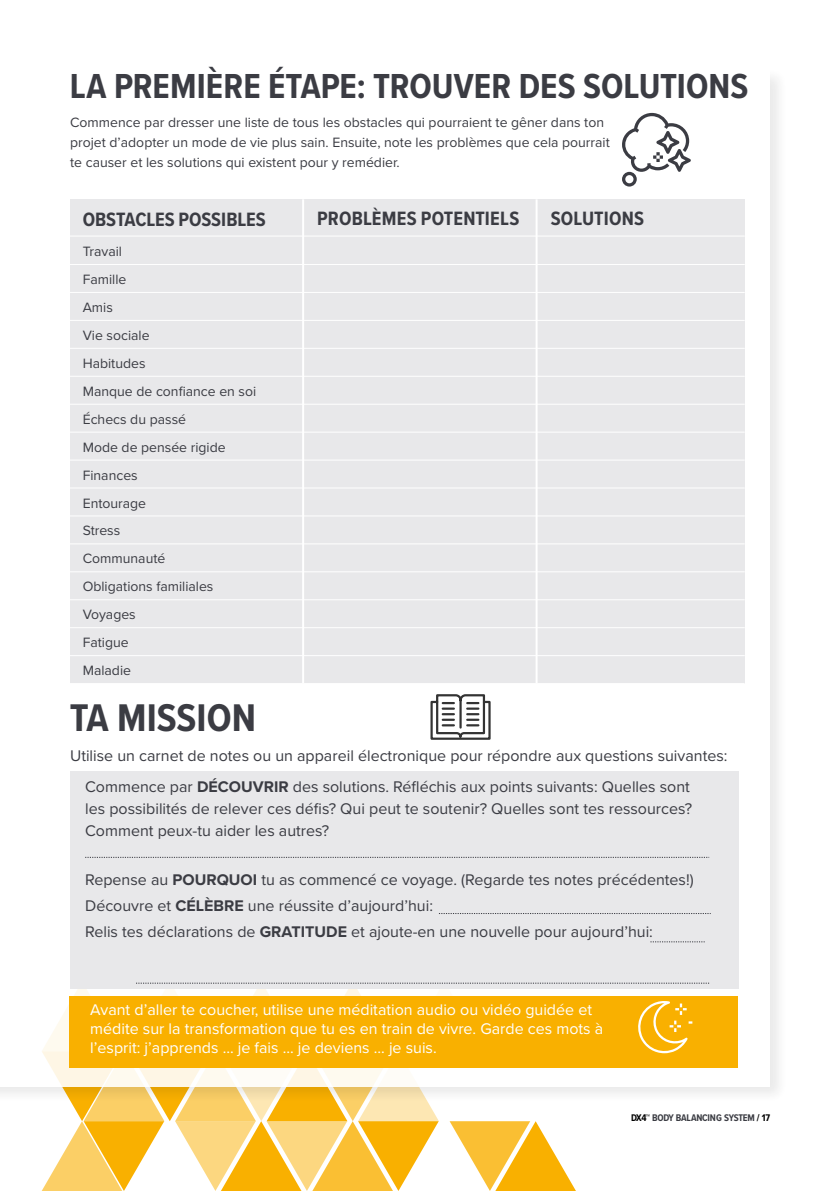
<style>
.page{position:relative;width:840px;height:1191px;background:#fff}
.page>*{position:absolute;margin:0;border:0;box-sizing:border-box;transform-origin:0 0}
.t1{font:700 40px "Proxima Nova Cond";color:#3b3c43}
.t2{font:700 36px "Proxima Nova Cond";color:#3b3c43}
.t3{font:700 20px "Proxima Nova Cond";color:#3b3c43}
.t4{font:16px/22px "Proxima Nova";color:#3b3c43}
.t5{font:16px/19px "Proxima Nova";color:#fff}
.t6{font:14px/28px "Proxima Nova";color:#3b3c43}
.t7{font:700 10px "Proxima Nova Cond";letter-spacing:-.03em;color:#3b3c43}
.s1{font-weight:700}
.s2{color:#000}
</style>
<div class="page">
<div style="left:0;top:66px;width:788px;height:1038px;background:#f8f8f8"></div>
<div style="left:0;top:70px;width:769px;height:1016px;background:#fff"></div>
<div style="left:70px;top:772px;width:667px;height:216px;background:#e8e8ea"></div>
<svg style="left:85px;top:857px;width:623px;height:1px"></svg>
<svg style="left:438px;top:913px;width:272px;height:1px"></svg>
<svg style="left:650px;top:941px;width:54px;height:1px"></svg>
<div style="left:70px;top:199px;width:674px;height:485px;background:#e8e8ea"></div>
<hr style="left:302px;top:199px;width:2px;height:484px;background:#fff">
<hr style="left:70px;top:235px;width:674px;height:1px;background:#fff">
<hr style="left:70px;top:264px;width:674px;height:1px;background:#fff">
<hr style="left:70px;top:292px;width:674px;height:1px;background:#fff">
<hr style="left:70px;top:320px;width:674px;height:1px;background:#fff">
<hr style="left:70px;top:348px;width:674px;height:1px;background:#fff">
<hr style="left:70px;top:376px;width:674px;height:1px;background:#fff">
<hr style="left:70px;top:404px;width:674px;height:1px;background:#fff">
<hr style="left:70px;top:431px;width:674px;height:1px;background:#fff">
<hr style="left:70px;top:459px;width:674px;height:1px;background:#fff">
<hr style="left:70px;top:487px;width:674px;height:1px;background:#fff">
<hr style="left:70px;top:515px;width:674px;height:1px;background:#fff">
<hr style="left:70px;top:543px;width:674px;height:1px;background:#fff">
<hr style="left:70px;top:571px;width:674px;height:1px;background:#fff">
<hr style="left:70px;top:599px;width:674px;height:1px;background:#fff">
<hr style="left:70px;top:627px;width:674px;height:1px;background:#fff">
<hr style="left:70px;top:655px;width:674px;height:1px;background:#fff">
<hr style="left:70px;top:683px;width:674px;height:1px;background:#fff">
<hr style="left:535px;top:199px;width:2px;height:484px;background:#fff">
<div style="left:70px;top:996px;width:667px;height:71px;background:#f9b000"></div>
<svg style="left:622px;top:113px;width:68px;height:74px"></svg>
<svg style="left:430px;top:694px;width:61px;height:46px"></svg>
<svg style="left:42px;top:982px;width:666px;height:209px"></svg>
<h2 class="t2" style="left:70px;top:60px;width:679px">LA PREMIÈRE ÉTAPE: TROUVER DES SOLUTIONS</h2>
<p class="t6" style="left:70px;top:111px;width:541px;line-height:20px">Commence par dresser une liste de tous les obstacles qui pourraient te gêner dans ton projet d’adopter un mode de vie plus sain. Ensuite, note les problèmes que cela pourrait te causer et les solutions qui existent pour y remédier.</p>
<p class="t3" style="left:83px;top:204px;width:184px">OBSTACLES POSSIBLES</p>
<p class="t3" style="left:317px;top:204px;width:203px">PROBLÈMES POTENTIELS</p>
<p class="t3" style="left:550px;top:204px;width:95px">SOLUTIONS</p>
<p class="t6" style="left:83px;top:237px;width:175px">Travail<br>Famille<br>Amis<br>Vie sociale<br>Habitudes<br>Manque de confiance en soi<br>Échecs du passé<br>Mode de pensée rigide<br>Finances<br>Entourage<br>Stress<br>Communauté<br>Obligations familiales<br>Voyages<br>Fatigue<br>Maladie</p>
<h1 class="t1" style="left:70px;top:688px;width:187px">TA MISSION</h1>
<p class="t4" style="left:70px;top:744px;width:658px">Utilise un carnet de notes ou un appareil électronique pour répondre aux questions suivantes:</p>
<p class="t4" style="left:85px;top:775px;width:608px">Commence par <span class="s1">DÉCOUVRIR</span> des solutions. Réfléchis aux points suivants: Quelles sont les possibilités de relever ces défis? Qui peut te soutenir? Quelles sont tes ressources?<br>Comment peux-tu aider les autres?</p>
<p class="t4" style="left:85px;top:865px;width:609px;line-height:26.4px">Repense au <span class="s1">POURQUOI</span> tu as commencé ce voyage. (Regarde tes notes précédentes!)<br>Découvre et <span class="s1">CÉLÈBRE</span> une réussite d’aujourd’hui:<br>Relis tes déclarations de <span class="s1">GRATITUDE</span> et ajoute-en une nouvelle pour aujourd’hui:</p>
<p class="t5" style="left:90px;top:999px;width:514px">Avant d’aller te coucher, utilise une méditation audio ou vidéo guidée et médite sur la transformation que tu es en train de vivre. Garde ces mots à l’esprit: j’apprends ... je fais ... je deviens ... je suis.</p>
<p class="t7" style="left:631px;top:1110px;width:140px"><span class="s2">DX4™</span> BODY BALANCING SYSTEM <span class="s2">/ 17</span></p>
</div>
